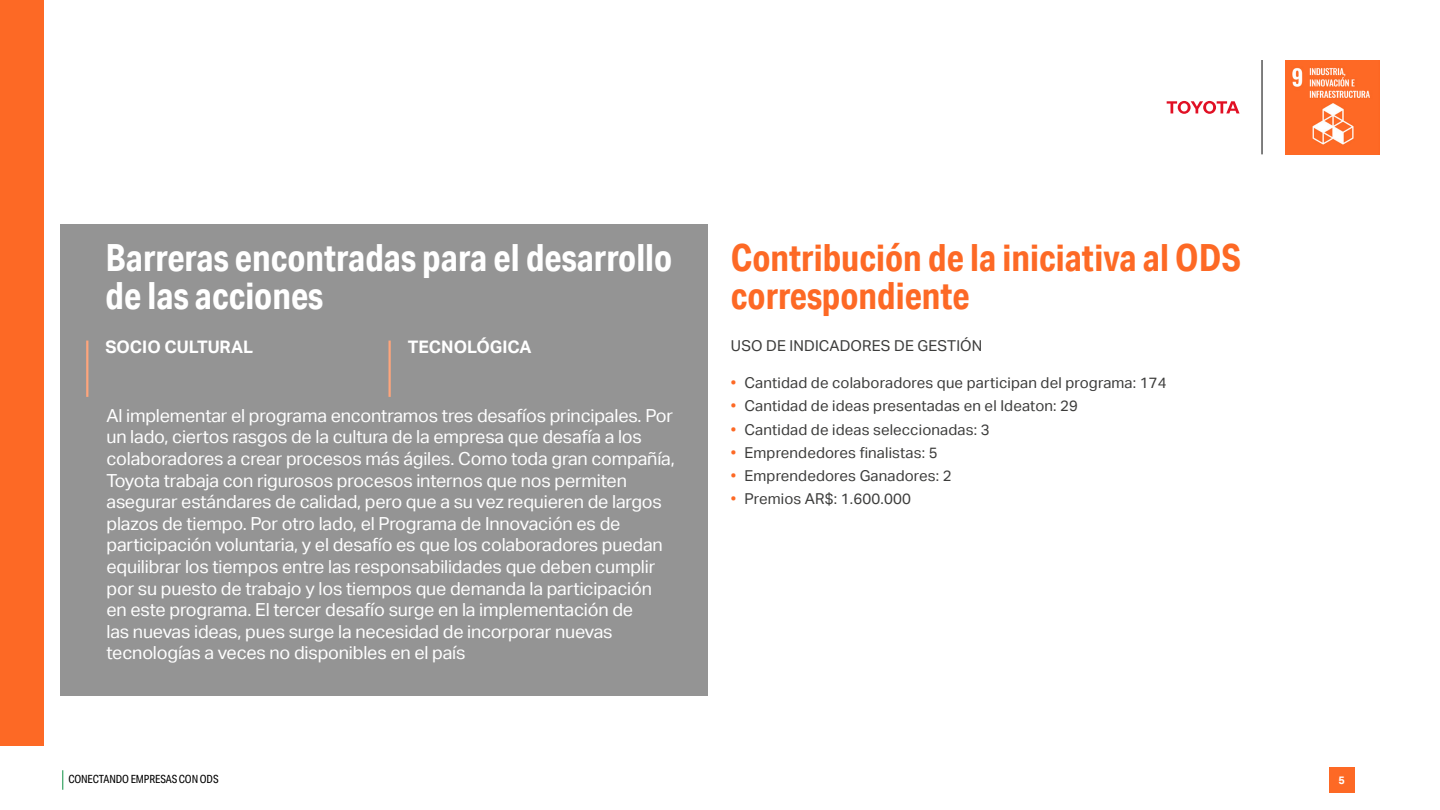
<style>
.page{position:relative;width:1440px;height:810px;background:#fff}
.page>*{position:absolute;margin:0;border:0;box-sizing:border-box;transform-origin:0 0}
.t1{font:700 37.5px/38.2px "Aktiv Grotesk Cd";color:#fff}
.t2{font:700 37.5px/38.2px "Aktiv Grotesk Cd";color:#fd6925}
.t3{font:18px/21.6px "Aktiv Grotesk";letter-spacing:-.01em;color:#fff}
.t4{font:700 17.25px "Aktiv Grotesk";color:#fff}
.t5{font:15px "Aktiv Grotesk";letter-spacing:.01em;color:#3c3c3b}
.t6{font:11.25px "Aktiv Grotesk Cd";letter-spacing:-.01em;color:#000}
.t7{font:700 10.88px "Aktiv Grotesk";color:#fff}
.s1{color:#fd6925}
</style>
<div class="page">
<svg style="left:62px;top:770px;width:1px;height:20px"></svg>
<div style="left:1329px;top:767px;width:25px;height:26px;background:#fd6925"></div>
<img style="left:1285px;top:60px;width:95px;height:95px">
<hr style="left:1262px;top:60px;width:1px;height:94px;background:#000">
<svg style="left:1167px;top:101px;width:73px;height:13px"></svg>
<div style="left:0;top:0;width:44px;height:746px;background:#fd6925"></div>
<div style="left:60px;top:225px;width:648px;height:471px;background:#949494"></div>
<hr style="left:86px;top:341px;width:2px;height:56px;background:#fea57c">
<hr style="left:388px;top:341px;width:3px;height:56px;background:#fea57c">
<h1 class="t1" style="left:106px;top:238px;width:568px">Barreras encontradas para el desarrollo de las acciones</h1>
<p class="t4" style="left:106px;top:337px;width:149px">SOCIO CULTURAL</p>
<p class="t4" style="left:408px;top:337px;width:125px">TECNOLÓGICA</p>
<p class="t3" style="left:106px;top:405px;width:570px">Al implementar el programa encontramos tres desafíos principales. Por un lado, ciertos rasgos de la cultura de la empresa que desafía a los colaboradores a crear procesos más ágiles. Como toda gran compañía, Toyota trabaja con rigurosos procesos internos que nos permiten asegurar estándares de calidad, pero que a su vez requieren de largos plazos de tiempo. Por otro lado, el Programa de Innovación es de participación voluntaria, y el desafío es que los colaboradores puedan equilibrar los tiempos entre las responsabilidades que deben cumplir por su puesto de trabajo y los tiempos que demanda la participación en este programa. El tercer desafío surge en la implementación de<br>las nuevas ideas, pues surge la necesidad de incorporar nuevas tecnologías a veces no disponibles en el país</p>
<h1 class="t2" style="left:731px;top:238px;width:512px">Contribución de la iniciativa al ODS correspondiente</h1>
<p class="t5" style="left:731px;top:337px;width:253px">USO DE INDICADORES DE GESTIÓN</p>
<p class="t5" style="left:731px;top:374px;width:437px"><span class="s1">•</span> Cantidad de colaboradores que participan del programa: 174</p>
<p class="t5" style="left:731px;top:397px;width:349px"><span class="s1">•</span> Cantidad de ideas presentadas en el Ideaton: 29</p>
<p class="t5" style="left:731px;top:421px;width:260px"><span class="s1">•</span> Cantidad de ideas seleccionadas: 3</p>
<p class="t5" style="left:731px;top:444px;width:208px"><span class="s1">•</span> Emprendedores finalistas: 5</p>
<p class="t5" style="left:731px;top:467px;width:222px"><span class="s1">•</span> Emprendedores Ganadores: 2</p>
<p class="t5" style="left:731px;top:490px;width:182px"><span class="s1">•</span> Premios AR$: 1.600.000</p>
<p class="t6" style="left:68px;top:773px;width:152px">CONECTANDO EMPRESAS CON ODS</p>
<p class="t7" style="left:1338px;top:774px;width:8px">5</p>
</div>
